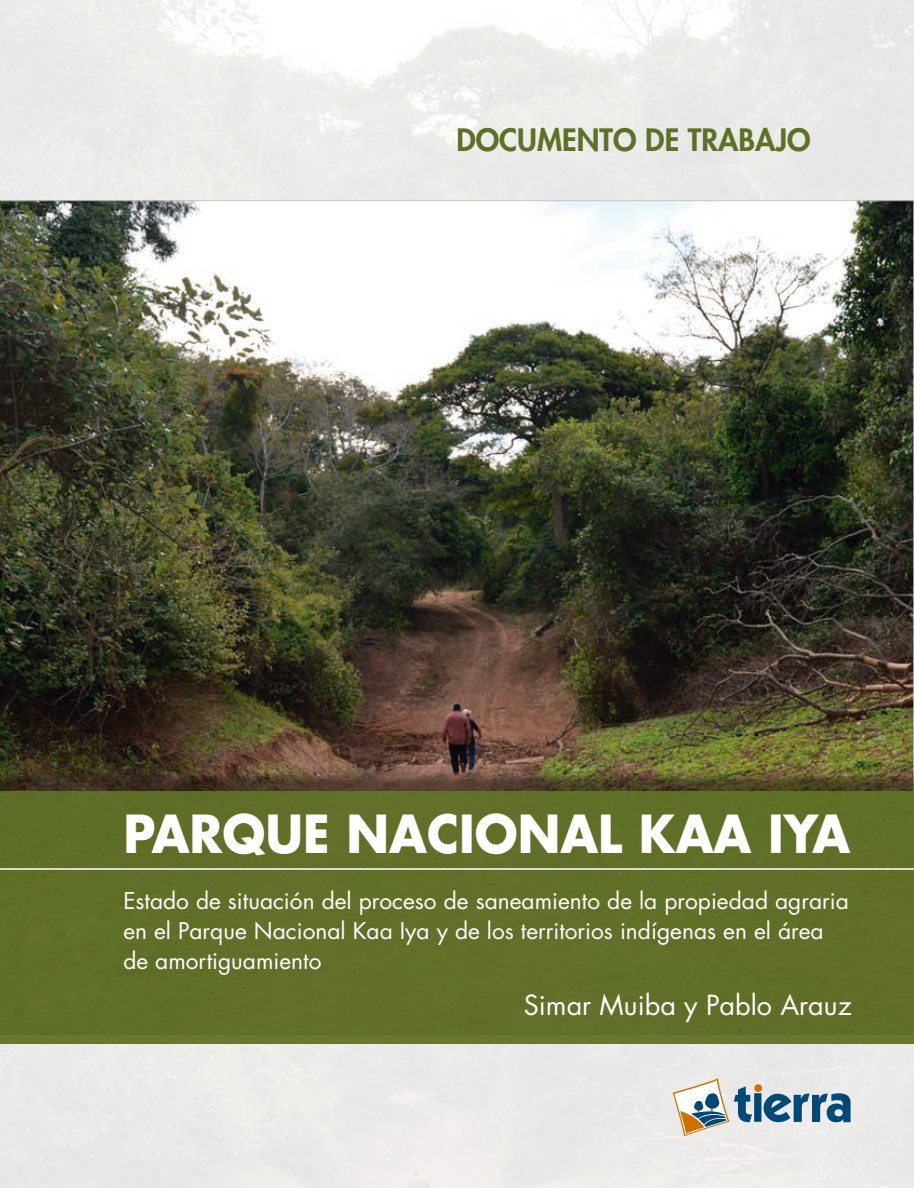
<style>
.page{position:relative;width:914px;height:1188px;background:#fff}
.page>*{position:absolute;margin:0;border:0;box-sizing:border-box;transform-origin:0 0}
.t1{font:700 51px "Futura Std";color:#fff;scale:.95 1}
.t2{font:800 30px "Futura Std";color:#5e7026}
.t3{font:27px "Futura Std";color:#fff}
.t4{font:22.5px/30px "Futura Std";color:#fff}
</style>
<div class="page">
<div style="left:0;top:1044px;width:914px;height:144px;background:#eaeae9"></div>
<img style="left:0;top:201px;width:914px;height:843px">
<div style="left:0;top:770px;width:914px;height:269px;background:#1f1410;opacity:.6"></div>
<div style="left:0;top:791px;width:914px;height:252px;background:#5e7026"></div>
<hr style="left:0;top:868px;width:914px;height:2px;background:#fff">
<svg style="left:673px;top:1078px;width:177px;height:58px;background:#afbdc1"></svg>
<h2 class="t2" style="left:456px;top:121px;width:356px">DOCUMENTO DE TRABAJO</h2>
<h1 class="t1" style="left:123px;top:799px;width:767px">PARQUE NACIONAL KAA IYA</h1>
<p class="t4" style="left:123px;top:886px;width:727px">Estado de situación del proceso de saneamiento de la propiedad agraria en el Parque Nacional Kaa Iya y de los territorios indígenas en el área de amortiguamiento</p>
<p class="t3" style="left:524px;top:988px;width:329px">Simar Muiba y Pablo Arauz</p>
</div>
